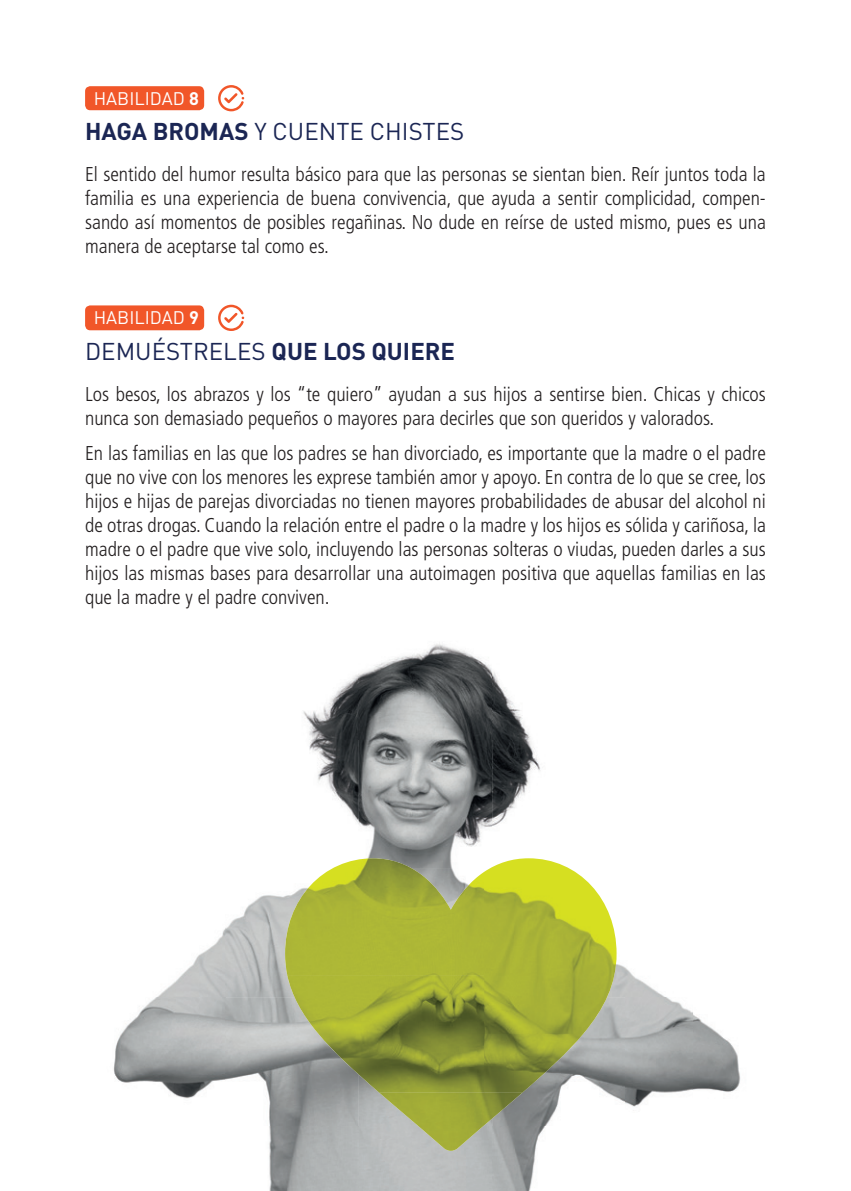
<style>
.page{position:relative;width:851px;height:1191px;background:#fff}
.page>*{position:absolute;margin:0;border:0;box-sizing:border-box;transform-origin:0 0}
.t1{font:24px "DIN Pro";color:#1b2654}
.t2{font:300 condensed 20px/24px "Frutiger LT Std";color:#231f20;text-align:justify}
.t3{font:18px "DIN Pro";color:#fff}
.s1{font-weight:700}
</style>
<div class="page">
<div style="left:85px;top:86px;width:119px;height:24px;background:#f15629;border-radius:5px"></div>
<svg style="left:218px;top:85px;width:26px;height:26px"></svg>
<div style="left:85px;top:305px;width:119px;height:25px;background:#f15629;border-radius:5px"></div>
<svg style="left:218px;top:305px;width:26px;height:26px"></svg>
<img style="left:303px;top:643px;width:237px;height:215px">
<img style="left:157px;top:895px;width:130px;height:102px">
<img style="left:616px;top:944px;width:49px;height:53px">
<img style="left:692px;top:1012px;width:49px;height:80px">
<img style="left:113px;top:997px;width:245px;height:194px">
<img style="left:492px;top:997px;width:200px;height:194px">
<div style="left:358px;top:1092px;width:134px;height:99px;background:#b9bcbd"></div>
<img style="left:285px;top:858px;width:199px;height:117px">
<img style="left:484px;top:858px;width:132px;height:176px">
<img style="left:287px;top:975px;width:197px;height:117px">
<img style="left:484px;top:1033px;width:99px;height:59px">
<img style="left:379px;top:1092px;width:143px;height:58px">
<p class="t3" style="left:94px;top:84px;width:107px">HABILIDAD <span class="s1">8</span></p>
<p class="t1" style="left:85px;top:113px;width:380px"><span class="s1">HAGA BROMAS</span> Y CUENTE CHISTES</p>
<p class="t2" style="left:85px;top:163px;width:682px">El sentido del humor resulta básico para que las personas se sientan bien. Reír juntos toda la familia es una experiencia de buena convivencia, que ayuda a sentir complicidad, compen&shy;sando así momentos de posibles regañinas. No dude en reírse de usted mismo, pues es una manera de aceptarse tal como es.</p>
<p class="t3" style="left:94px;top:304px;width:107px">HABILIDAD <span class="s1">9</span></p>
<p class="t1" style="left:85px;top:333px;width:371px">DEMUÉSTRELES <span class="s1">QUE LOS QUIERE</span></p>
<p class="t2" style="left:85px;top:382px;width:682px">Los besos, los abrazos y los “te quiero” ayudan a sus hijos a sentirse bien. Chicas y chicos nunca son demasiado pequeños o mayores para decirles que son queridos y valorados.</p>
<p class="t2" style="left:85px;top:441px;width:682px">En las familias en las que los padres se han divorciado, es importante que la madre o el padre que no vive con los menores les exprese también amor y apoyo. En contra de lo que se cree, los hijos e hijas de parejas divorciadas no tienen mayores probabilidades de abusar del alcohol ni de otras drogas. Cuando la relación entre el padre o la madre y los hijos es sólida y cariñosa, la madre o el padre que vive solo, incluyendo las personas solteras o viudas, pueden darles a sus hijos las mismas bases para desarrollar una autoimagen positiva que aquellas familias en las que la madre y el padre conviven.</p>
</div>
